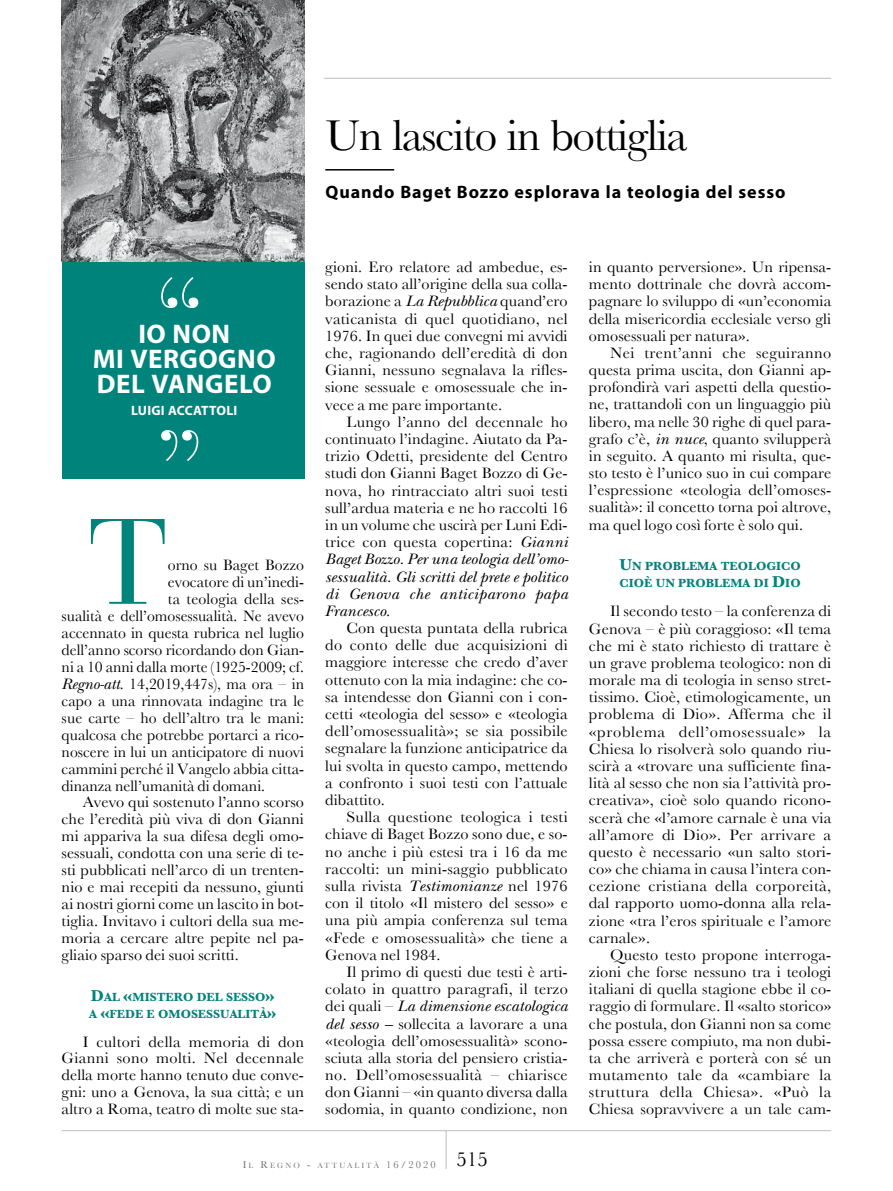
<style>
.page{position:relative;width:893px;height:1191px;background:#fff}
.page>*{position:absolute;margin:0;border:0;box-sizing:border-box;transform-origin:0 0}
.t1{font:120.3px "Bauer Bodoni Std";color:#00837b}
.t2{font:108px "Bauer Bodoni Std";color:#fff}
.t3{font:45px "Baskerville";letter-spacing:-.03em;color:#000}
.t4{font:700 27px/25px "Myriad Pro";letter-spacing:.02em;color:#fff;text-align:center}
.t5{font:700 18px "Myriad Pro";letter-spacing:.05em;color:#000}
.t6{font:15.75px/17.2px "Baskerville";letter-spacing:.005em;color:#000;text-align:justify}
.t7{font:15.75px/17.1px "Baskerville";letter-spacing:.005em;color:#000;text-align:justify;scale:1.04 1}
.t8{font:italic 15.75px/17.2px "New Baskerville Std";letter-spacing:.005em;color:#000;text-align:justify}
.t9{font:700 13.5px "Myriad Pro";letter-spacing:.02em;color:#fff}
.t10{font:700 12.3px/16.6px "Baskerville";color:#00837b}
.t11{font:7.8px "Baskerville";letter-spacing:.265em;color:#707172}
.s1{font-family:"New Baskerville Std";font-style:italic}
.s2{font-size:16.5px}
.s3{font-family:"Baskerville";font-style:normal}
.s4{font-size:10.5px}
</style>
<div class="page">
<div style="left:62px;top:250px;width:242px;height:229px;background:#00837b"></div>
<hr style="left:325px;top:169px;width:69px;height:1px;background:#000">
<hr style="left:324px;top:78px;width:507px;height:1px;background:#bbbdbe">
<img style="left:62px;top:0;width:242px;height:261px">
<hr style="left:62px;top:1130px;width:769px;height:1px;background:#bbbdbe">
<hr style="left:446px;top:1130px;width:1px;height:39px;background:#bbbdbe">
<h3 class="t3" style="left:325px;top:109px;width:364px">Un lascito in bottiglia</h3>
<p class="t5" style="left:325px;top:182px;width:462px">Quando Baget Bozzo esplorava la teologia del sesso</p>
<h2 class="t2" style="left:153px;top:253px;width:55px">“</h2>
<h3 class="t4" style="left:93px;top:322px;width:185px">IO NON<br>MI VERGOGNO<br>DEL VANGELO</h3>
<p class="t9" style="left:131px;top:403px;width:108px">LUIGI ACCATTOLI</p>
<h2 class="t2" style="left:207px;top:485px;width:56px;rotate:-180deg">“</h2>
<h1 class="t1" style="left:88px;top:490px;width:82px">T</h1>
<p class="t6" style="left:168px;top:556px;width:138px">orno su Baget Bozzo</p>
<p class="t6" style="left:168px;top:573px;width:138px">evocatore di un’inedi-</p>
<p class="t6" style="left:168px;top:590px;width:138px">ta teologia della ses-</p>
<p class="t6" style="left:62px;top:607px;width:244px">sualità e dell’omosessualità. Ne avevo</p>
<p class="t6" style="left:62px;top:624px;width:244px">accennato in questa rubrica nel luglio</p>
<p class="t6" style="left:62px;top:641px;width:244px">dell’anno scorso ricordando don Gian-</p>
<p class="t6" style="left:62px;top:658px;width:244px">ni a 10 anni dalla morte (1925-2009; cf.</p>
<p class="t6" style="left:62px;top:675px;width:244px"><span class="s1">Regno-att</span>. 14,2019,447s), ma ora – in</p>
<p class="t6" style="left:62px;top:691px;width:244px">capo a una rinnovata indagine tra le</p>
<p class="t6" style="left:62px;top:708px;width:244px">sue carte – ho dell’altro tra le mani:</p>
<p class="t6" style="left:62px;top:725px;width:244px">qualcosa che potrebbe portarci a rico-</p>
<p class="t6" style="left:62px;top:742px;width:244px">noscere in lui un anticipatore di nuovi</p>
<p class="t6" style="left:62px;top:759px;width:244px">cammini perché il Vangelo abbia citta-</p>
<p class="t6" style="left:62px;top:776px;width:205px">dinanza nell’umanità di domani.</p>
<p class="t6" style="left:83px;top:793px;width:223px">Avevo qui sostenuto l’anno scorso</p>
<p class="t6" style="left:62px;top:810px;width:244px">che l’eredità più viva di don Gianni</p>
<p class="t6" style="left:62px;top:827px;width:244px">mi appariva la sua difesa degli omo-</p>
<p class="t6" style="left:62px;top:844px;width:244px">sessuali, condotta con una serie di te-</p>
<p class="t6" style="left:62px;top:861px;width:244px">sti pubblicati nell’arco di un trenten-</p>
<p class="t6" style="left:62px;top:878px;width:244px">nio e mai recepiti da nessuno, giunti</p>
<p class="t6" style="left:62px;top:895px;width:244px">ai nostri giorni come un lascito in bot-</p>
<p class="t6" style="left:62px;top:912px;width:244px">tiglia. Invitavo i cultori della sua me-</p>
<p class="t6" style="left:62px;top:929px;width:244px">moria a cercare altre pepite nel pa-</p>
<p class="t6" style="left:62px;top:946px;width:179px">gliaio sparso dei suoi scritti.</p>
<p class="t10" style="left:89px;top:988px;width:189px"><span class="s2">D</span>AL <span class="s2">«</span>MISTERO DEL SESSO<span class="s2">»<br></span>A <span class="s2">«</span>FEDE E OMOSESSUALITÀ<span class="s2">»</span></p>
<p class="t6" style="left:62px;top:1032px;width:244px;text-indent:21px">I cultori della memoria di don Gianni sono molti. Nel decennale della morte hanno tenuto due conve&shy;gni: uno a Genova, la sua città; e un altro a Roma, teatro di molte sue sta-</p>
<p class="t6" style="left:325px;top:258px;width:244px">gioni. Ero relatore ad ambedue, es&shy;sendo stato all’origine della sua colla&shy;borazione a <span class="s1">La Repubblica</span> quand’ero vaticanista di quel quotidiano, nel 1976. In quei due convegni mi avvidi che, ragionando dell’eredità di don Gianni, nessuno segnalava la rifles&shy;sione sessuale e omosessuale che in&shy;vece a me pare importante.</p>
<p class="t6" style="left:325px;top:413px;width:244px;text-indent:21px">Lungo l’anno del decennale ho continuato l’indagine. Aiutato da Pa&shy;trizio Odetti, presidente del Centro studi don Gianni Baget Bozzo di Ge&shy;nova, ho rintracciato altri suoi testi sull’ardua materia e ne ho raccolti 16 in un volume che uscirà per Luni Edi&shy;trice con questa copertina: <span class="s1">Gianni</span></p>
<p class="t8" style="left:325px;top:551px;width:245px">Baget Bozzo. Per una teologia dell’omo&shy;sessualità. Gli scritti del prete e politico di Genova che anticiparono papa Francesco<span class="s3">.</span></p>
<p class="t6" style="left:325px;top:619px;width:244px;text-indent:21px">Con questa puntata della rubrica do conto delle due acquisizioni di maggiore interesse che credo d’aver ottenuto con la mia indagine: che co&shy;sa intendesse don Gianni con i con&shy;cetti «teologia del sesso» e «teologia dell’omosessualità»; se sia possibile segnalare la funzione anticipatrice da lui svolta in questo campo, mettendo a confronto i suoi testi con l’attuale dibattito.</p>
<p class="t6" style="left:325px;top:808px;width:244px;text-indent:21px">Sulla questione teologica i testi chiave di Baget Bozzo sono due, e so&shy;no anche i più estesi tra i 16 da me raccolti: un mini-saggio pubblicato sulla rivista <span class="s1">Testimonianze</span> nel 1976 con il titolo «Il mistero del sesso» e una più ampia conferenza sul tema «Fede e omosessualità» che tiene a Genova nel 1984.</p>
<p class="t6" style="left:325px;top:963px;width:244px;text-align:right">Il primo di questi due testi è arti&shy;colato in quattro paragrafi, il terzo</p>
<p class="t8" style="left:325px;top:997px;width:244px"><span class="s3">dei quali –</span> La dimensione escatologica</p>
<p class="t6" style="left:325px;top:1014px;width:244px"><span class="s1">del sesso –</span> sollecita a lavorare a una «teologia dell’omosessualità» scono&shy;sciuta alla storia del pensiero cristia&shy;no. Dell’omosessualità – chiarisce don Gianni – «in quanto diversa dalla sodomia, in quanto condizione, non</p>
<p class="t6" style="left:589px;top:258px;width:244px">in quanto perversione». Un ripensa&shy;mento dottrinale che dovrà accom&shy;pagnare lo sviluppo di «un’economia della misericordia ecclesiale verso gli omosessuali per natura».</p>
<p class="t6" style="left:589px;top:344px;width:244px;text-indent:21px">Nei trent’anni che seguiranno questa prima uscita, don Gianni ap&shy;profondirà vari aspetti della questio&shy;ne, trattandoli con un linguaggio più libero, ma nelle 30 righe di quel para&shy;grafo c’è, <span class="s1">in nuce</span>, quanto svilupperà in seguito. A quanto mi risulta, que&shy;sto testo è l’unico suo in cui compare l’espressione «teologia dell’omoses&shy;sualità»: il concetto torna poi altrove, ma quel logo così forte è solo qui.</p>
<p class="t10" style="left:619px;top:558px;width:183px"><span class="s2">U</span>N PROBLEMA TEOLOGICO<br>CIOÈ UN PROBLEMA DI <span class="s2">D</span>IO</p>
<p class="t7" style="left:589px;top:602px;width:235px;text-indent:21px">Il secondo testo – la conferenza di Genova – è più coraggioso: «Il tema che mi è stato richiesto di trattare è un grave problema teologico: non di morale ma di teologia in senso stret&shy;tissimo. Cioè, etimologicamente, un problema di Dio». Afferma che il «problema dell’omosessuale» la Chiesa lo risolverà solo quando riu&shy;scirà a «trovare una sufficiente fina&shy;lità al sesso che non sia l’attività pro&shy;creativa», cioè solo quando ricono&shy;scerà che «l’amore carnale è una via all’amore di Dio». Per arrivare a questo è necessario «un salto stori&shy;co» che chiama in causa l’intera con&shy;cezione cristiana della corporeità, dal rapporto uomo-donna alla rela&shy;zione «tra l’eros spirituale e l’amore carnale».</p>
<p class="t6" style="left:589px;top:946px;width:244px;text-indent:21px">Questo testo propone interroga&shy;zioni che forse nessuno tra i teologi italiani di quella stagione ebbe il co&shy;raggio di formulare. Il «salto storico» che postula, don Gianni non sa come possa essere compiuto, ma non dubi&shy;ta che arriverà e porterà con sé un mutamento tale da «cambiare la struttura della Chiesa». «Può la Chiesa sopravvivere a un tale cam-</p>
<p class="t11" style="left:243px;top:1160px;width:247px"><span class="s4">I</span>L <span class="s4">R</span>EGNO <span class="s4">-</span> ATTUALITÀ <span class="s4">16/2020</span> <sup>515</sup></p>
</div>
